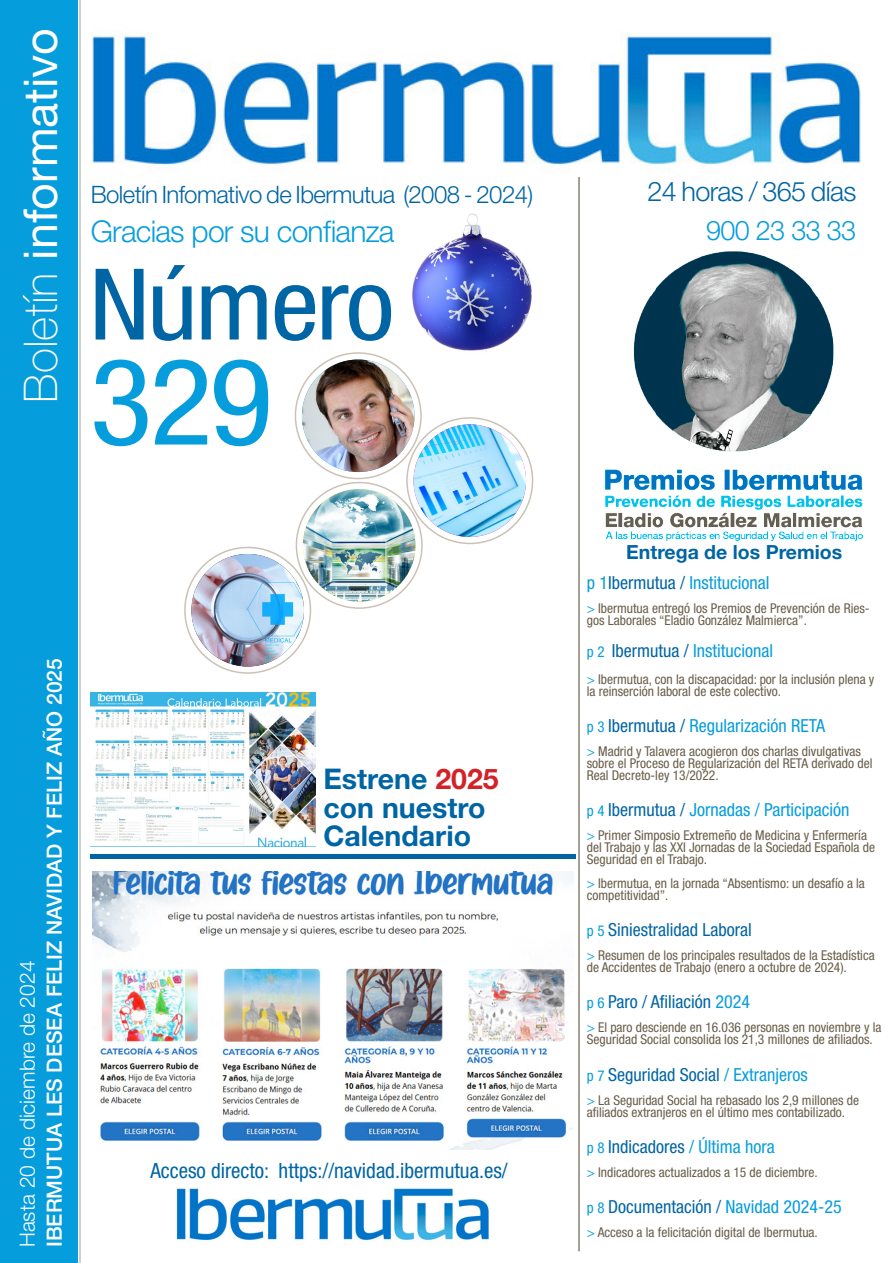
<style>
.page{position:relative;width:893px;height:1263px;background:#fff}
.page>*{position:absolute;margin:0;border:0;box-sizing:border-box;transform-origin:0 0}
.t1{font:condensed 120px "Helvetica Neue LT Std";color:#069ddc;scale:1.1 1}
.t2{font:condensed 99px "Helvetica Neue LT Std";letter-spacing:-.025em;color:#0065a4;scale:1.1 1}
.t3{font:46.5px "Helvetica Neue LT Std";color:#fff}
.t4{font:300 30px "Helvetica Neue LT Std";letter-spacing:-.025em;color:#069ddc}
.t5{font:700 28.5px "Helvetica Neue LT Std";color:#0065a4}
.t6{font:300 27px "Helvetica Neue LT Std";letter-spacing:-.025em;color:#0065a4}
.t7{font:300 27px "Helvetica Neue LT Std";letter-spacing:-.025em;color:#069ddc}
.t8{font:300 24px "Helvetica Neue LT Std";letter-spacing:-.025em;color:#0065a4}
.t9{font:condensed 21px "Helvetica Neue LT Std";color:#0065a4}
.t10{font:500 21px "Helvetica Neue LT Std";color:#fff}
.t11{font:300 21px "Helvetica Neue LT Std";color:#fff}
.t12{font:700 19.5px "Helvetica Neue LT Std";color:#0065a4}
.t13{font:condensed 18px "Helvetica Neue LT Std";color:#0065a4}
.t14{font:condensed 18px "Helvetica Neue LT Std";color:#069ddc}
.t15{font:condensed 13.5px/12px "Helvetica Neue LT Std";color:#685d49}
.s1{font-weight:100}
.s2{color:#d1232a}
.s3{color:#0065a4}
.s4{color:#069ddc}
.s5{font-size:15px}
.s6{font-size:15px;color:#069ddc}
</style>
<div class="page">
<hr style="left:578px;top:6px;width:2px;height:1245px;background:#887f6f">
<svg style="left:296px;top:483px;width:126px;height:125px"></svg>
<img style="left:303px;top:489px;width:112px;height:113px;border-radius:56px">
<svg style="left:407px;top:418px;width:126px;height:125px"></svg>
<img style="left:413px;top:424px;width:113px;height:113px;border-radius:56px">
<svg style="left:295px;top:353px;width:126px;height:125px"></svg>
<img style="left:302px;top:359px;width:112px;height:113px;border-radius:56px">
<svg style="left:185px;top:547px;width:125px;height:126px"></svg>
<img style="left:191px;top:554px;width:113px;height:112px;border-radius:56px">
<div style="left:0;top:0;width:77px;height:1263px;background:#069ddc"></div>
<hr style="left:79px;top:0;width:2px;height:1263px;background:#9fa2a6">
<img style="left:91px;top:6px;width:770px;height:170px">
<div style="left:90px;top:854px;width:486px;height:5px;background:#0065a4"></div>
<img style="left:605px;top:251px;width:258px;height:290px">
<img style="left:93px;top:871px;width:480px;height:279px">
<img style="left:90px;top:693px;width:225px;height:154px">
<img style="left:176px;top:1187px;width:313px;height:54px">
<img style="left:412px;top:213px;width:120px;height:139px">
<p class="t3" style="left:13px;top:403px;width:376px;rotate:-90deg"><span class="s1">Boletín</span> informativo</p>
<p class="t8" style="left:91px;top:180px;width:444px">Boletín Infomativo de Ibermutua (2008 - 2024)</p>
<p class="t4" style="left:91px;top:213px;width:305px">Gracias por su confianza</p>
<p class="t2" style="left:89px;top:247px;width:279px">Número</p>
<p class="t1" style="left:89px;top:333px;width:168px">329</p>
<p class="t10" style="left:42px;top:1247px;width:590px;rotate:-90deg">IBERMUTUA LES DESEA FELIZ NAVIDAD Y FELIZ AÑO 2025</p>
<p class="t11" style="left:15px;top:1247px;width:288px;rotate:-90deg">Hasta 20 de diciembre de 2024</p>
<p class="t5" style="left:323px;top:761px;width:177px">Estrene <span class="s2">2025</span></p>
<p class="t5" style="left:323px;top:790px;width:164px">con nuestro</p>
<p class="t5" style="left:323px;top:818px;width:149px">Calendario</p>
<p class="t9" style="left:150px;top:1158px;width:359px">Acceso directo: https://navidad.ibermutua.es/</p>
<p class="t6" style="left:647px;top:175px;width:210px">24 horas / 365 días</p>
<p class="t7" style="left:706px;top:214px;width:152px">900 23 33 33</p>
<p class="t12" style="left:626px;top:539px;width:217px">Entrega de los Premios</p>
<p class="t14" style="left:587px;top:572px;width:184px">p 1<span class="s3">Ibermutua /</span> Institucional</p>
<p class="t15" style="left:587px;top:602px;width:284px"><span class="s4">&gt;</span> Ibermutua entregó los Premios de Prevención de Ries&shy;gos Laborales “Eladio González Malmierca”.</p>
<p class="t14" style="left:587px;top:640px;width:188px"><span class="s5">p 2</span> <span class="s3">Ibermutua /</span> Institucional</p>
<p class="t15" style="left:587px;top:673px;width:289px"><span class="s4">&gt;</span> Ibermutua, con la discapacidad: por la inclusión plena y la reinserción laboral de este colectivo.</p>
<p class="t14" style="left:587px;top:715px;width:240px"><span class="s5">p 3</span> <span class="s3">Ibermutua /</span> Regularización RETA</p>
<p class="t15" style="left:587px;top:745px;width:287px"><span class="s4">&gt;</span> Madrid y Talavera acogieron dos charlas divulgativas sobre el Proceso de Regularización del RETA derivado del</p>
<p class="t15" style="left:587px;top:769px;width:133px">Real Decreto-ley 13/2022.</p>
<p class="t14" style="left:587px;top:799px;width:264px"><span class="s5">p 4</span> <span class="s3">Ibermutua /</span> Jornadas / Participación</p>
<p class="t15" style="left:587px;top:829px;width:290px"><span class="s4">&gt;</span> Primer Simposio Extremeño de Medicina y Enfermería del Trabajo y las XXI Jornadas de la Sociedad Española de<br>Seguridad en el Trabajo.</p>
<p class="t15" style="left:587px;top:877px;width:280px"><span class="s4">&gt;</span> Ibermutua, en la jornada “Absentismo: un desafío a la competitividad”.</p>
<p class="t13" style="left:587px;top:919px;width:166px"><span class="s6">p 5</span> Siniestralidad Laboral</p>
<p class="t15" style="left:587px;top:949px;width:289px"><span class="s4">&gt;</span> Resumen de los principales resultados de la Estadística de Accidentes de Trabajo (enero a octubre de 2024).</p>
<p class="t13" style="left:587px;top:991px;width:165px"><span class="s6">p 6</span> Paro / Afiliación <span class="s4">2024</span></p>
<p class="t15" style="left:587px;top:1021px;width:296px"><span class="s4">&gt;</span> El paro desciende en 16.036 personas en noviembre y la</p>
<p class="t15" style="left:587px;top:1033px;width:288px">Seguridad Social consolida los 21,3 millones de afiliados.</p>
<p class="t13" style="left:587px;top:1064px;width:222px"><span class="s6">p 7</span> Seguridad Social <span class="s4">/ Extranjeros</span></p>
<p class="t15" style="left:587px;top:1094px;width:274px"><span class="s4">&gt;</span> La Seguridad Social ha rebasado los 2,9 millones de afiliados extranjeros en el último mes contabilizado.</p>
<p class="t13" style="left:587px;top:1136px;width:189px"><span class="s6">p 8</span> Indicadores <span class="s4">/ Última hora</span></p>
<p class="t15" style="left:587px;top:1166px;width:232px"><span class="s4">&gt;</span> Indicadores actualizados a 15 de diciembre.</p>
<p class="t13" style="left:587px;top:1196px;width:256px"><span class="s6">p 8</span> Documentación / <span class="s4">Navidad 2024-25</span></p>
<p class="t15" style="left:587px;top:1226px;width:232px"><span class="s4">&gt;</span> Acceso a la felicitación digital de Ibermutua.</p>
</div>
